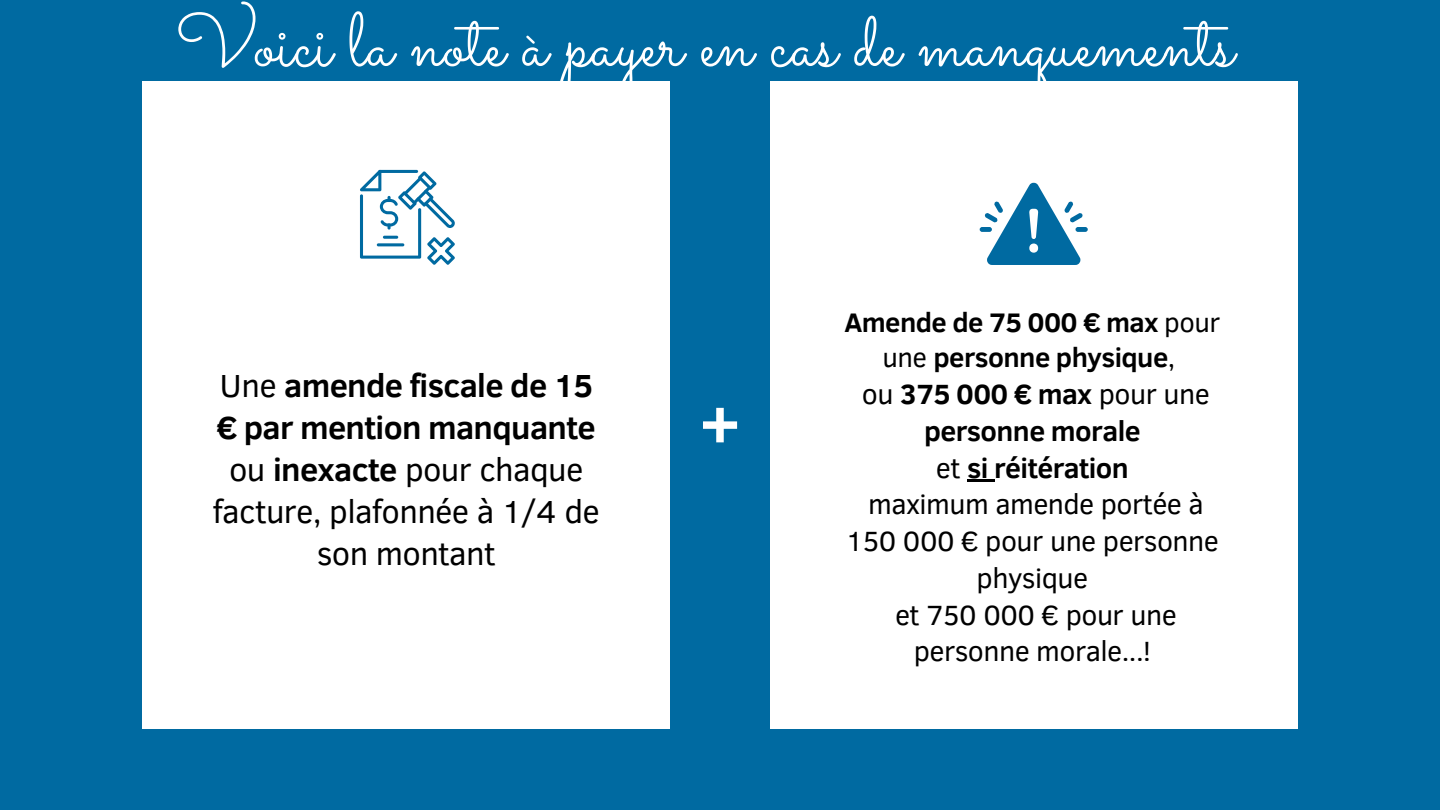
<style>
.page{position:relative;width:1440px;height:810px;background:#006aa1}
.page>*{position:absolute;margin:0;border:0;box-sizing:border-box;transform-origin:0 0}
.t1{font:76px "Sacramento";color:#fff}
.t2{font:700 68px "Arimo";color:#fff}
.t3{font:32.7px/42px "Clear Sans";letter-spacing:-.02em;color:#000;text-align:center}
.t4{font:28.5px/36.8px "Clear Sans";letter-spacing:-.02em;color:#000;text-align:center}
.t5{font:700 28.5px/36.8px "Clear Sans";letter-spacing:-.02em;color:#000;text-align:center}
.t6{font:700 27.5px/35.2px "Clear Sans";letter-spacing:-.02em;color:#000;text-align:center}
.s1{font-weight:700}
.s2{font-weight:400}
</style>
<div class="page">
<div style="left:770px;top:81px;width:527px;height:648px;background:#fff"></div>
<div style="left:143px;top:81px;width:527px;height:648px;background:#fff"></div>
<svg style="left:360px;top:170px;width:95px;height:95px"></svg>
<div style="left:1076px;top:227px;width:12px;height:5px;background:#006aa1;border-radius:2px"></div>
<div style="left:980px;top:227px;width:12px;height:5px;background:#006aa1;border-radius:2px"></div>
<svg style="left:985px;top:183px;width:98px;height:82px"></svg>
<hr style="left:967px;top:479px;width:27px;height:2px;background:#000">
<p class="t1" style="left:175px;top:-5px;width:1060px">Voici la note à payer en cas de manquements</p>
<p class="t3" style="left:213px;top:363px;width:388px">Une <span class="s1">amende fiscale de 15 € par mention manquante </span>ou <span class="s1">inexacte</span> pour chaque facture, plafonnée à 1/4 de son montant</p>
<p class="t2" style="left:700px;top:386px;width:41px">+</p>
<p class="t6" style="left:844px;top:303px;width:377px">Amende de 75 000 € max <span class="s2">pour une</span> personne physique<span class="s2">,</span></p>
<p class="t5" style="left:862px;top:374px;width:349px"><span class="s2">ou</span> 375 000 € max <span class="s2">pour une </span>personne morale</p>
<p class="t5" style="left:936px;top:448px;width:194px"><span class="s2">et</span> si réitération</p>
<p class="t4" style="left:846px;top:484px;width:374px">maximum amende portée à<br>150 000 € pour une personne physique</p>
<p class="t4" style="left:895px;top:595px;width:283px">et 750 000 € pour une personne morale...!</p>
</div>
